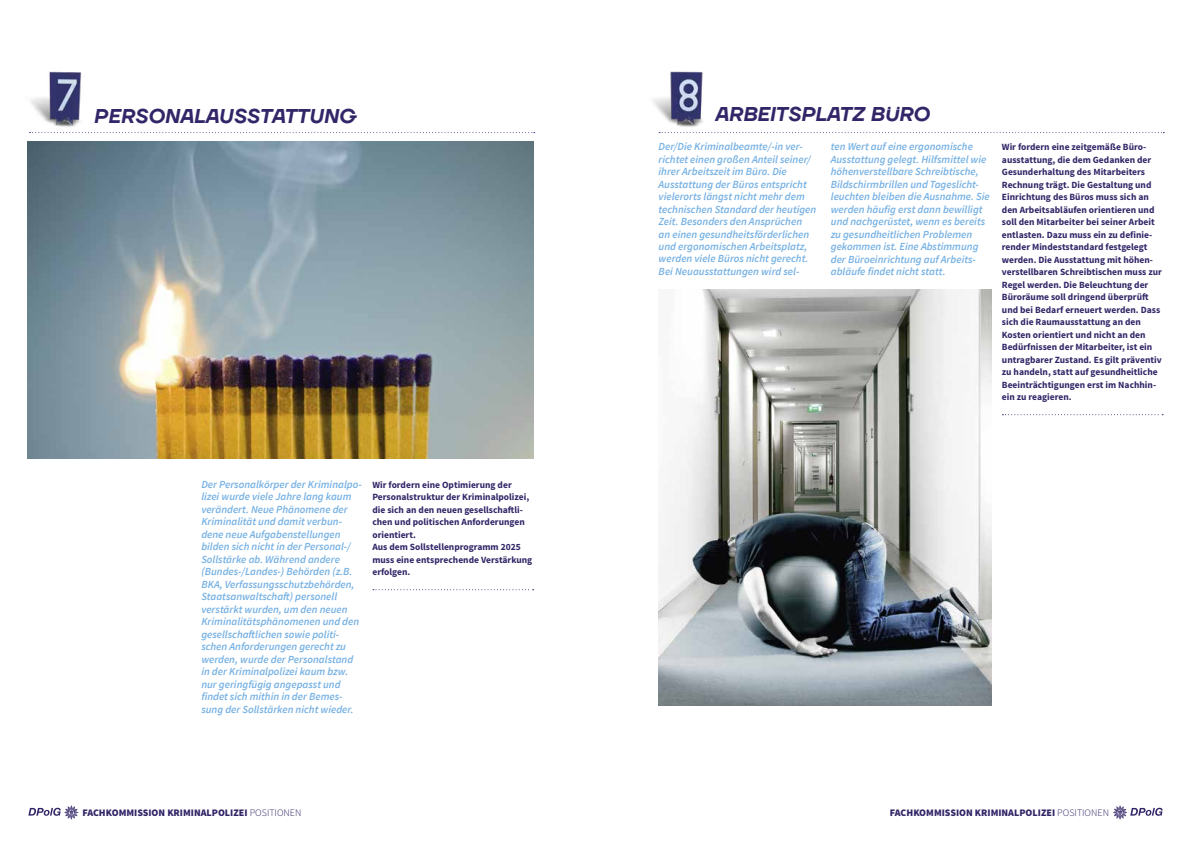
<style>
.page{position:relative;width:1191px;height:842px;background:#fff}
.page>*{position:absolute;margin:0;border:0;box-sizing:border-box;transform-origin:0 0}
.t1{font:italic 600 20px "TT Firs Neue";color:#332668}
.t2{font:italic 600 10.8px/12.5px "Source Sans Pro";color:#76b1e4}
.t3{font:900 10px "Source Sans Pro";color:#332668}
.t4{font:700 9.5px/12.5px "Source Sans Pro";color:#332668}
.s1{font-weight:300}
</style>
<div class="page">
<svg style="left:28px;top:805px;width:50px;height:14px"></svg>
<svg style="left:1113px;top:805px;width:49px;height:14px"></svg>
<img style="left:28px;top:142px;width:505px;height:317px">
<svg style="left:30px;top:132px;width:505px;height:1px"></svg>
<svg style="left:659px;top:132px;width:505px;height:1px"></svg>
<img style="left:659px;top:290px;width:332px;height:416px">
<svg style="left:1002px;top:414px;width:161px;height:1px"></svg>
<svg style="left:373px;top:589px;width:160px;height:1px"></svg>
<img style="left:30px;top:71px;width:52px;height:57px">
<img style="left:653px;top:71px;width:50px;height:56px">
<h1 class="t1" style="left:94px;top:102px;width:263px">PERSONALAUSSTATTUNG</h1>
<p class="t2" style="left:201px;top:478px;width:162px">Der Personalkörper der Kriminalpo&shy;lizei wurde viele Jahre lang kaum verändert. Neue Phänomene der Kriminalität und damit verbun&shy;dene neue Aufgabenstellungen bilden sich nicht in der Personal-/ Sollstärke ab. Während andere (Bundes-/Landes-) Behörden (z.B.<br>BKA, Verfassungsschutzbehörden, Staatsanwaltschaft) personell verstärkt wurden, um den neuen Kriminalitätsphänomenen und den gesellschaftlichen sowie politi&shy;schen Anforderungen gerecht zu werden, wurde der Personalstand in der Kriminalpolizei kaum bzw. nur geringfügig angepasst und findet sich mithin in der Bemes&shy;sung der Sollstärken nicht wieder.</p>
<p class="t4" style="left:372px;top:478px;width:161px">Wir fordern eine Optimierung der<br>Personalstruktur der Kriminalpolizei, die sich an den neuen gesellschaftli&shy;chen und politischen Anforderungen orientiert.<br>Aus dem Sollstellenprogramm 2025 muss eine entsprechende Verstärkung erfolgen.</p>
<h1 class="t1" style="left:714px;top:100px;width:217px">ARBEITSPLATZ BÜRO</h1>
<p class="t2" style="left:831px;top:140px;width:160px">ten Wert auf eine ergonomische Ausstattung gelegt. Hilfsmittel wie höhenverstellbare Schreibtische, Bildschirmbrillen und Tageslicht&shy;leuchten bleiben die Ausnahme. Sie werden häufig erst dann bewilligt und nachgerüstet, wenn es bereits zu gesundheitlichen Problemen gekommen ist. Eine Abstimmung der Büroeinrichtung auf Arbeits&shy;abläufe findet nicht statt.</p>
<p class="t4" style="left:1002px;top:141px;width:161px">Wir fordern eine zeitgemäße Büro&shy;ausstattung, die dem Gedanken der Gesunderhaltung des Mitarbeiters Rechnung trägt. Die Gestaltung und Einrichtung des Büros muss sich an den Arbeitsabläufen orientieren und soll den Mitarbeiter bei seiner Arbeit entlasten. Dazu muss ein zu definie&shy;render Mindeststandard festgelegt werden. Die Ausstattung mit höhen&shy;verstellbaren Schreibtischen muss zur Regel werden. Die Beleuchtung der Büroräume soll dringend überprüft und bei Bedarf erneuert werden. Dass sich die Raumausstattung an den Kosten orientiert und nicht an den Bedürfnissen der Mitarbeiter, ist ein untragbarer Zustand. Es gilt präventiv zu handeln, statt auf gesundheitliche Beeinträchtigungen erst im Nachhin&shy;ein zu reagieren.</p>
<p class="t2" style="left:658px;top:140px;width:159px">Der/Die Kriminalbeamte/-in ver&shy;richtet einen großen Anteil seiner/ ihrer Arbeitszeit im Büro. Die Ausstattung der Büros entspricht vielerorts längst nicht mehr dem technischen Standard der heutigen Zeit. Besonders den Ansprüchen an einen gesundheitsförderlichen und ergonomischen Arbeitsplatz, werden viele Büros nicht gerecht.<br>Bei Neuausstattungen wird sel-</p>
<p class="t3" style="left:82px;top:806px;width:221px">FACHKOMMISSION KRIMINALPOLIZEI <span class="s1">POSITIONEN</span></p>
<p class="t3" style="left:890px;top:806px;width:221px">FACHKOMMISSION KRIMINALPOLIZEI <span class="s1">POSITIONEN</span></p>
</div>
